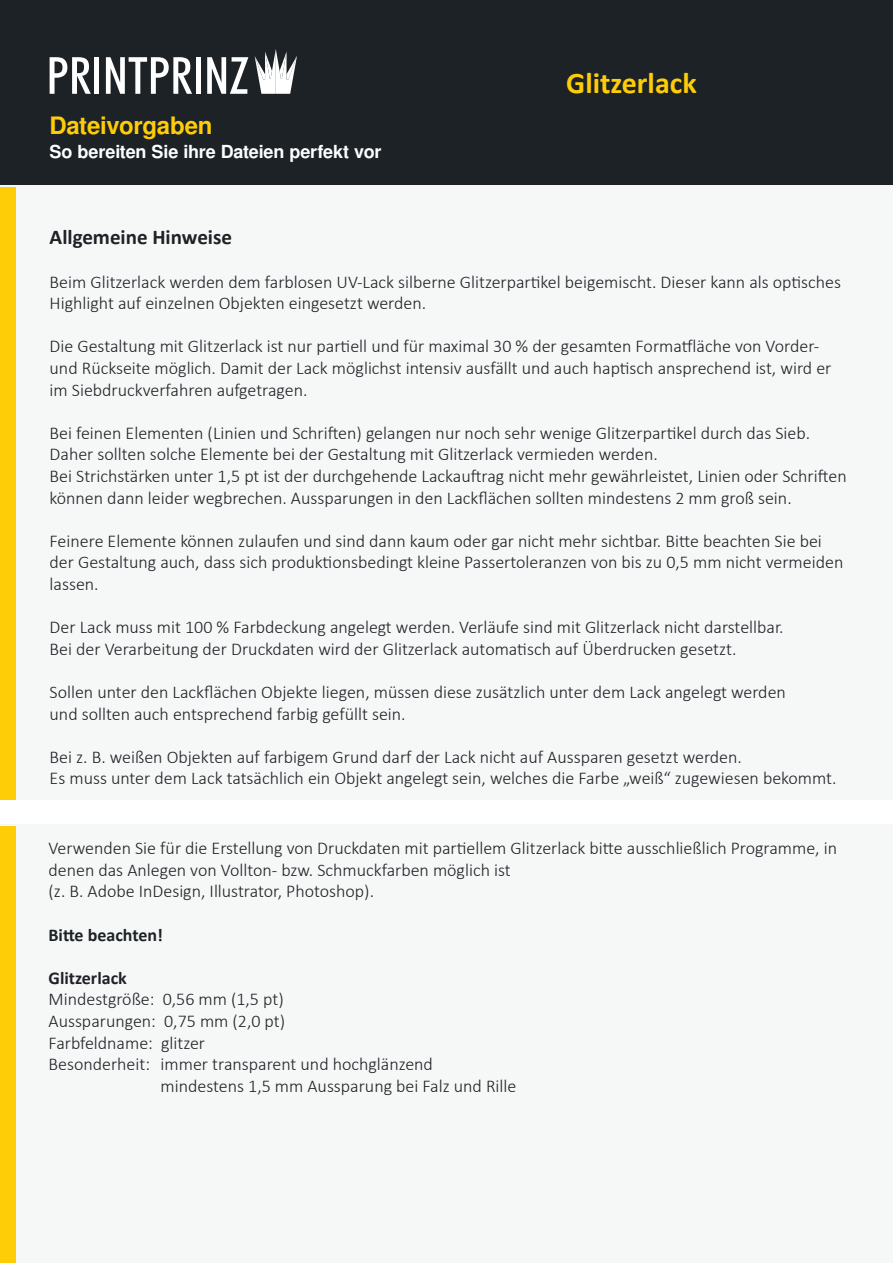
<style>
.page{position:relative;width:893px;height:1263px;background:#fff}
.page>*{position:absolute;margin:0;border:0;box-sizing:border-box;transform-origin:0 0}
.t1{font:700 30px "Calibri";color:#fecd08}
.t2{font:700 24px "Free Sans";letter-spacing:-.015em;color:#fecd08}
.t3{font:700 21px "Calibri";color:#1d2226}
.t4{font:300 18px/21.6px "Calibri";color:#1d2226}
.t5{font:700 18px "Free Sans";letter-spacing:-.01em;color:#fff}
.t6{font:700 18px "Calibri";color:#1d2226}
</style>
<div class="page">
<div style="left:0;top:825px;width:893px;height:438px;background:#f6f7f7"></div>
<div style="left:0;top:827px;width:16px;height:436px;background:#fecd08"></div>
<div style="left:0;top:185px;width:893px;height:614px;background:#f6f7f7"></div>
<div style="left:0;top:0;width:893px;height:185px;background:#1d2226"></div>
<svg style="left:255px;top:49px;width:42px;height:45px"></svg>
<svg style="left:50px;top:57px;width:41px;height:37px"></svg>
<div style="left:94px;top:57px;width:5px;height:37px;background:#fff"></div>
<svg style="left:106px;top:57px;width:86px;height:37px"></svg>
<div style="left:196px;top:57px;width:5px;height:37px;background:#fff"></div>
<svg style="left:207px;top:57px;width:41px;height:37px"></svg>
<div style="left:0;top:187px;width:16px;height:612px;background:#fecd08"></div>
<h2 class="t2" style="left:50px;top:108px;width:164px">Dateivorgaben</h2>
<p class="t5" style="left:50px;top:138px;width:333px">So bereiten Sie ihre Dateien perfekt vor</p>
<h1 class="t1" style="left:566px;top:64px;width:132px">Glitzerlack</h1>
<p class="t3" style="left:50px;top:224px;width:184px">Allgemeine Hinweise</p>
<p class="t4" style="left:50px;top:270px;width:793px">Beim Glitzerlack werden dem farblosen UV-Lack silberne Glitzerpartikel beigemischt. Dieser kann als optisches<br>Highlight auf einzelnen Objekten eingesetzt werden.</p>
<p class="t4" style="left:50px;top:335px;width:783px">Die Gestaltung mit Glitzerlack ist nur partiell und für maximal 30 % der gesamten Formatfläche von Vorder&shy;und Rückseite möglich. Damit der Lack möglichst intensiv ausfällt und auch haptisch ansprechend ist, wird er im Siebdruckverfahren aufgetragen.</p>
<p class="t4" style="left:50px;top:421px;width:799px">Bei feinen Elementen (Linien und Schriften) gelangen nur noch sehr wenige Glitzerpartikel durch das Sieb.<br>Daher sollten solche Elemente bei der Gestaltung mit Glitzerlack vermieden werden.<br>Bei Strichstärken unter 1,5 pt ist der durchgehende Lackauftrag nicht mehr gewährleistet, Linien oder Schriften können dann leider wegbrechen. Aussparungen in den Lackflächen sollten mindestens 2 mm groß sein.</p>
<p class="t4" style="left:50px;top:529px;width:795px">Feinere Elemente können zulaufen und sind dann kaum oder gar nicht mehr sichtbar. Bitte beachten Sie bei der Gestaltung auch, dass sich produktionsbedingt kleine Passertoleranzen von bis zu 0,5 mm nicht vermeiden lassen.</p>
<p class="t4" style="left:50px;top:615px;width:735px">Der Lack muss mit 100 % Farbdeckung angelegt werden. Verläufe sind mit Glitzerlack nicht darstellbar.<br>Bei der Verarbeitung der Druckdaten wird der Glitzerlack automatisch auf Überdrucken gesetzt.</p>
<p class="t4" style="left:50px;top:680px;width:738px">Sollen unter den Lackflächen Objekte liegen, müssen diese zusätzlich unter dem Lack angelegt werden und sollten auch entsprechend farbig gefüllt sein.</p>
<p class="t4" style="left:50px;top:745px;width:788px">Bei z. B. weißen Objekten auf farbigem Grund darf der Lack nicht auf Aussparen gesetzt werden.<br>Es muss unter dem Lack tatsächlich ein Objekt angelegt sein, welches die Farbe „weiß“ zugewiesen bekommt.</p>
<p class="t4" style="left:49px;top:836px;width:790px">Verwenden Sie für die Erstellung von Druckdaten mit partiellem Glitzerlack bitte ausschließlich Programme, in denen das Anlegen von Vollton- bzw. Schmuckfarben möglich ist<br>(z. B. Adobe InDesign, Illustrator, Photoshop).</p>
<p class="t6" style="left:49px;top:923px;width:116px">Bitte beachten!</p>
<p class="t6" style="left:49px;top:966px;width:80px">Glitzerlack</p>
<p class="t4" style="left:49px;top:988px;width:237px">Mindestgröße: 0,56 mm (1,5 pt)</p>
<p class="t4" style="left:49px;top:1009px;width:238px">Aussparungen: 0,75 mm (2,0 pt)</p>
<p class="t4" style="left:49px;top:1031px;width:158px">Farbfeldname: glitzer</p>
<p class="t4" style="left:49px;top:1052px;width:386px">Besonderheit: immer transparent und hochglänzend</p>
<p class="t4" style="left:161px;top:1074px;width:357px">mindestens 1,5 mm Aussparung bei Falz und Rille</p>
</div>
